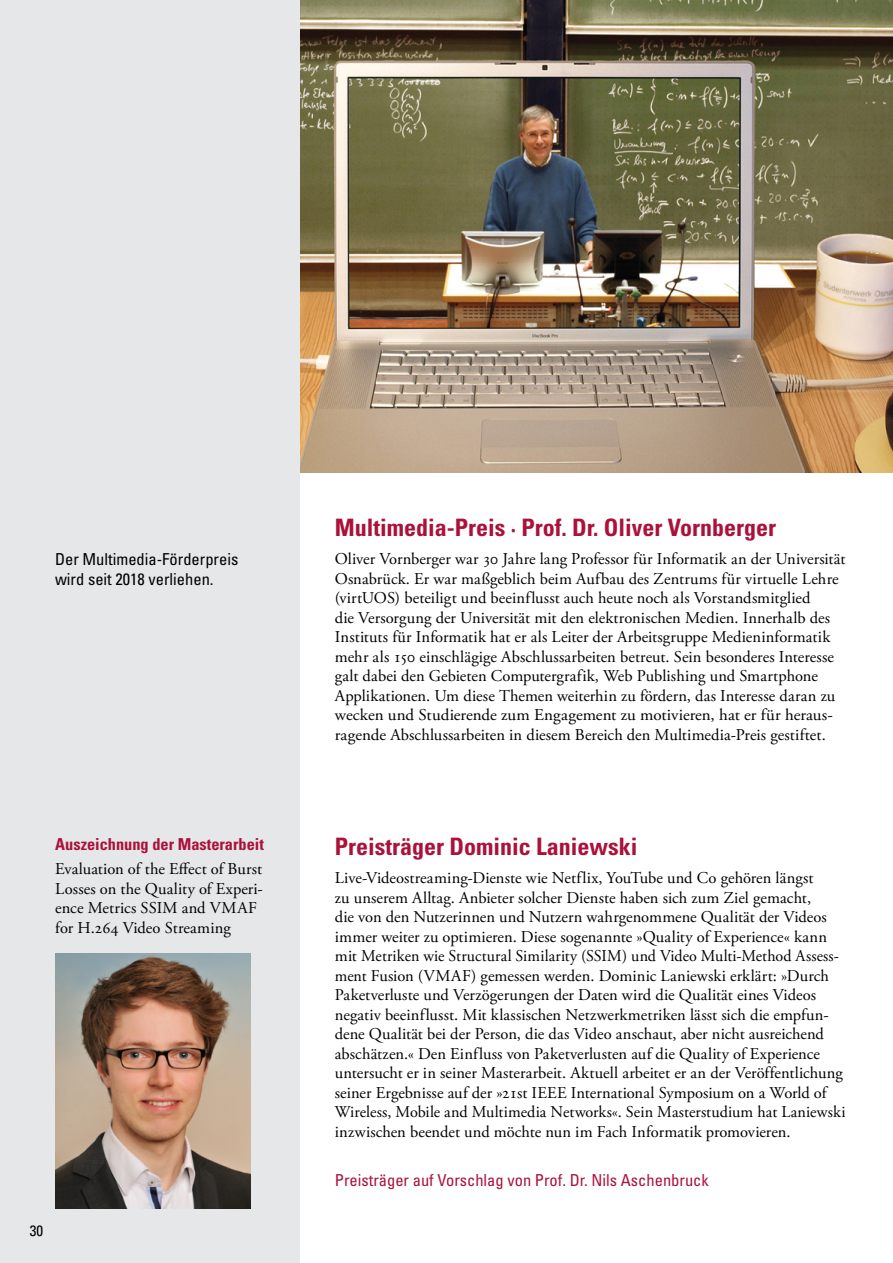
<style>
.page{position:relative;width:893px;height:1263px;background:#fff}
.page>*{position:absolute;margin:0;border:0;box-sizing:border-box;transform-origin:0 0}
.t1{font:700 condensed 24px "Univers LT Std";color:#ab113b}
.t2{font:16.5px/19.5px "Adobe Garamond Pro";letter-spacing:.005em;color:#000}
.t3{font:condensed 16.5px "Univers LT Std";color:#ab113b}
.t4{font:condensed 16.5px/19.8px "Univers LT Std";color:#000}
.t5{font:700 condensed 16.5px "Univers LT Std";color:#ab113b}
.t6{font:condensed 15px "Univers LT Std";color:#000}
</style>
<div class="page">
<img style="left:300px;top:0;width:593px;height:472px">
<div style="left:0;top:0;width:300px;height:1263px;background:#e6e7e8"></div>
<img style="left:55px;top:954px;width:195px;height:255px">
<p class="t4" style="left:55px;top:549px;width:185px">Der Multimedia-Förderpreis wird seit 2018 verliehen.</p>
<p class="t5" style="left:55px;top:834px;width:210px">Auszeichnung der Masterarbeit</p>
<p class="t2" style="left:55px;top:859px;width:209px">Evaluation of the Effect of Burst<br>Losses on the Quality of Experi&shy;ence Metrics SSIM and VMAF for H.264 Video Streaming</p>
<p class="t6" style="left:30px;top:1221px;width:15px">30</p>
<h1 class="t1" style="left:335px;top:513px;width:443px">Multimedia-Preis · Prof. Dr. Oliver Vornberger</h1>
<p class="t2" style="left:335px;top:550px;width:512px">Oliver Vornberger war 30 Jahre lang Professor für Informatik an der Universität Osnabrück. Er war maßgeblich beim Aufbau des Zentrums für virtuelle Lehre (virtUOS) beteiligt und beeinflusst auch heute noch als Vorstandsmitglied<br>die Versorgung der Universität mit den elektronischen Medien. Innerhalb des Instituts für Informatik hat er als Leiter der Arbeitsgruppe Medieninformatik mehr als 150 einschlägige Abschlussarbeiten betreut. Sein besonderes Interesse galt dabei den Gebieten Computergrafik, Web Publishing und Smartphone Applikationen. Um diese Themen weiterhin zu fördern, das Interesse daran zu wecken und Studierende zum Engagement zu motivieren, hat er für heraus&shy;ragende Abschlussarbeiten in diesem Bereich den Multimedia-Preis gestiftet.</p>
<h1 class="t1" style="left:335px;top:832px;width:304px">Preisträger Dominic Laniewski</h1>
<p class="t2" style="left:335px;top:869px;width:512px">Live-Videostreaming-Dienste wie Netflix, YouTube und Co gehören längst<br>zu unserem Alltag. Anbieter solcher Dienste haben sich zum Ziel gemacht,<br>die von den Nutzerinnen und Nutzern wahrgenommene Qualität der Videos immer weiter zu optimieren. Diese sogenannte »Quality of Experience« kann mit Metriken wie Structural Similarity (SSIM) und Video Multi-Method Assess&shy;ment Fusion (VMAF) gemessen werden. Dominic Laniewski erklärt: »Durch Paketverluste und Verzögerungen der Daten wird die Qualität eines Videos negativ beeinflusst. Mit klassischen Netzwerkmetriken lässt sich die empfun&shy;dene Qualität bei der Person, die das Video anschaut, aber nicht ausreichend abschätzen.« Den Einfluss von Paketverlusten auf die Quality of Experience untersucht er in seiner Masterarbeit. Aktuell arbeitet er an der Veröffentlichung seiner Ergebnisse auf der »21st IEEE International Symposium on a World of Wireless, Mobile and Multimedia Networks«. Sein Masterstudium hat Laniewski inzwischen beendet und möchte nun im Fach Informatik promovieren.</p>
<p class="t3" style="left:335px;top:1170px;width:375px">Preisträger auf Vorschlag von Prof. Dr. Nils Aschenbruck</p>
</div>
